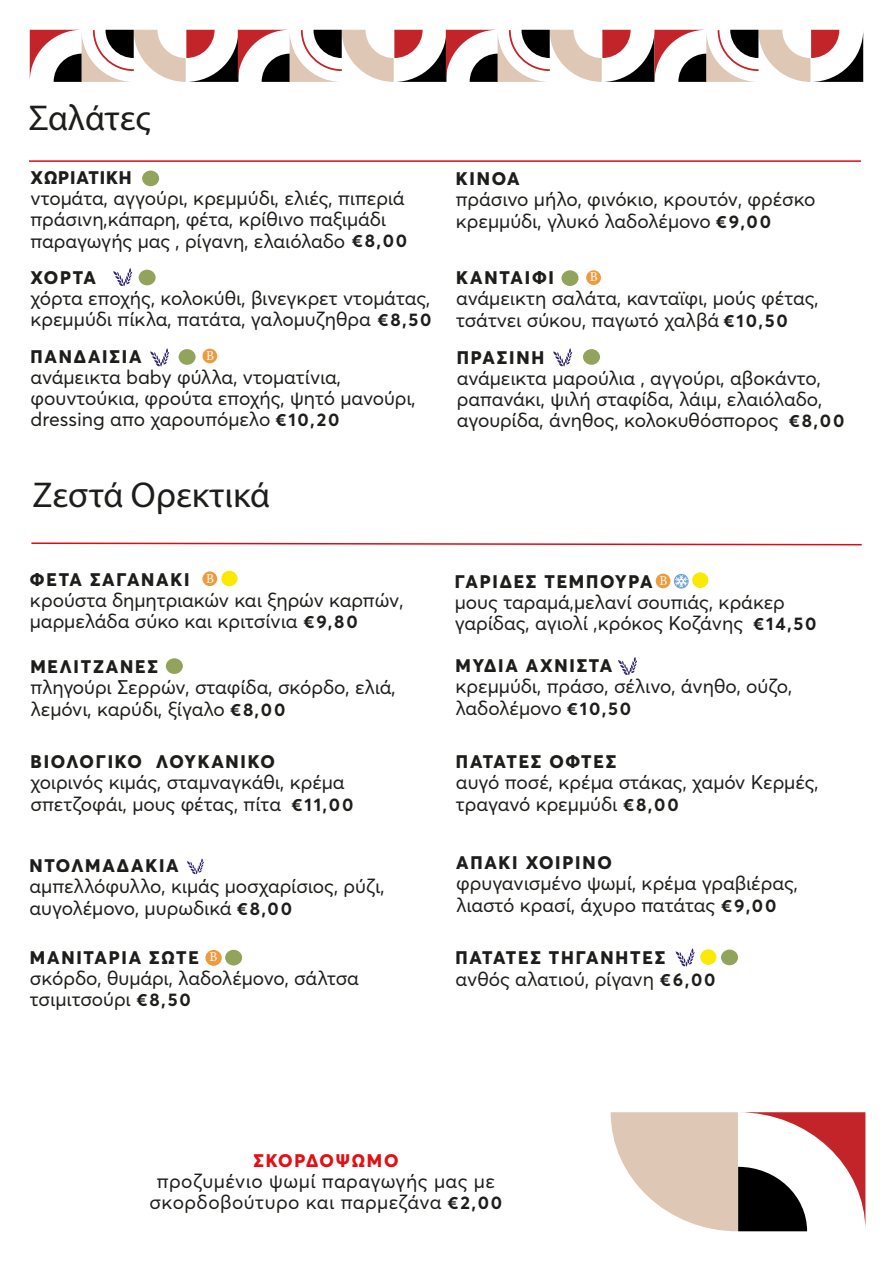
<style>
.page{position:relative;width:893px;height:1263px;background:#fff}
.page>*{position:absolute;margin:0;border:0;box-sizing:border-box;transform-origin:0 0}
.t1{font:36px "Myriad Pro";color:#1d1d1b}
.t2{font:19.5px/21.6px "Averta";letter-spacing:-.005em;color:#1d1d1b}
.t3{font:19.5px/21.6px "Averta";letter-spacing:.025em;color:#1d1d1b;text-align:center}
.t4{font:800 18px "Averta";letter-spacing:.1em;color:#1d1d1b}
.t5{font:800 18px "Averta";letter-spacing:.1em;color:#e30f13}
.t6{font:800 18px "Averta";letter-spacing:.05em;color:#1d1d1b}
.t7{font:13.5px "Minion Pro";color:#fff}
.s1{font-weight:700;font-size:18px}
</style>
<div class="page">
<hr style="left:29px;top:160px;width:832px;height:2px;background:#df0a15">
<svg style="left:31px;top:542px;width:831px;height:4px"></svg>
<svg style="left:611px;top:1112px;width:254px;height:119px"></svg>
<svg style="left:30px;top:29px;width:833px;height:53px"></svg>
<div style="left:656px;top:574px;width:14px;height:14px;background:#ed9b3e;border-radius:50%"></div>
<div style="left:202px;top:571px;width:15px;height:15px;background:#ed9b3e;border-radius:50%"></div>
<div style="left:202px;top:349px;width:15px;height:14px;background:#ed9b3e;border-radius:50%"></div>
<div style="left:586px;top:270px;width:15px;height:15px;background:#ed9b3e;border-radius:50%"></div>
<div style="left:205px;top:950px;width:17px;height:16px;background:#ed9b3e;border-radius:50%"></div>
<div style="left:221px;top:571px;width:16px;height:15px;background:#fae900;border-radius:50%"></div>
<div style="left:700px;top:949px;width:16px;height:16px;background:#fae900;border-radius:50%"></div>
<div style="left:692px;top:572px;width:16px;height:16px;background:#fae900;border-radius:50%"></div>
<div style="left:225px;top:950px;width:17px;height:15px;background:#92a35b;border-radius:50%"></div>
<div style="left:721px;top:949px;width:17px;height:16px;background:#92a35b;border-radius:50%"></div>
<div style="left:179px;top:349px;width:17px;height:16px;background:#92a35b;border-radius:50%"></div>
<div style="left:139px;top:270px;width:17px;height:15px;background:#92a35b;border-radius:50%"></div>
<div style="left:142px;top:171px;width:17px;height:15px;background:#92a35b;border-radius:50%"></div>
<div style="left:583px;top:349px;width:17px;height:16px;background:#92a35b;border-radius:50%"></div>
<div style="left:166px;top:658px;width:17px;height:16px;background:#92a35b;border-radius:50%"></div>
<div style="left:561px;top:270px;width:17px;height:16px;background:#92a35b;border-radius:50%"></div>
<svg style="left:187px;top:858px;width:17px;height:16px"></svg>
<svg style="left:150px;top:348px;width:19px;height:19px"></svg>
<svg style="left:553px;top:348px;width:19px;height:19px"></svg>
<svg style="left:113px;top:268px;width:19px;height:18px"></svg>
<svg style="left:674px;top:574px;width:15px;height:15px"></svg>
<svg style="left:675px;top:575px;width:13px;height:12px"></svg>
<svg style="left:618px;top:657px;width:19px;height:18px"></svg>
<svg style="left:676px;top:948px;width:19px;height:18px"></svg>
<h1 class="t1" style="left:29px;top:96px;width:123px">Σαλάτες</h1>
<p class="t6" style="left:30px;top:166px;width:103px">ΧΩΡΙΑΤΙΚΗ</p>
<p class="t2" style="left:30px;top:187px;width:378px">ντομάτα, αγγούρι, κρεμμύδι, ελιές, πιπεριά πράσινη,κάπαρη, φέτα, κρίθινο παξιμάδι παραγωγής μας , ρίγανη, ελαιόλαδο <span class="s1">€8,00</span></p>
<p class="t4" style="left:30px;top:266px;width:67px">ΧΟΡΤΑ</p>
<p class="t2" style="left:30px;top:288px;width:402px;line-height:21px">χόρτα εποχής, κολοκύθι, βινεγκρετ ντομάτας, κρεμμύδι πίκλα, πατάτα, γαλομυζηθρα <span class="s1">€8,50</span></p>
<p class="t4" style="left:30px;top:345px;width:112px">ΠΑΝΔΑΙΣΙΑ</p>
<p class="t2" style="left:30px;top:366px;width:387px">ανάμεικτα baby φύλλα, ντοματίνια, φουντούκια, φρούτα εποχής, ψητό μανούρι, dressing απο χαρουπόμελο <span class="s1">€10,20</span></p>
<p class="t7" style="left:206px;top:346px;width:9px">Β</p>
<h1 class="t1" style="left:33px;top:472px;width:239px">Zεστά Ορεκτικά</h1>
<p class="t4" style="left:456px;top:167px;width:65px">ΚΙΝΟΑ</p>
<p class="t2" style="left:456px;top:188px;width:361px">πράσινο μήλο, φινόκιο, κρουτόν, φρέσκο κρεμμύδι, γλυκό λαδολέμονο <span class="s1">€9,00</span></p>
<p class="t4" style="left:456px;top:266px;width:99px">ΚΑΝΤΑΙΦΙ</p>
<p class="t2" style="left:456px;top:288px;width:364px">ανάμεικτη σαλάτα, κανταϊφι, μούς φέτας, τσάτνει σύκου, παγωτό χαλβά <span class="s1">€10,50</span></p>
<p class="t7" style="left:590px;top:268px;width:9px">Β</p>
<p class="t4" style="left:457px;top:346px;width:89px">ΠΡΑΣΙΝΗ</p>
<p class="t2" style="left:457px;top:368px;width:389px;line-height:21px">ανάμεικτα μαρούλια , αγγούρι, αβοκάντο, ραπανάκι, ψιλή σταφίδα, λάιμ, ελαιόλαδο, αγουρίδα, άνηθος, κολοκυθόσπορος <span class="s1">€8,00</span></p>
<p class="t4" style="left:30px;top:568px;width:161px">ΦΕΤΑ ΣΑΓΑΝΑΚΙ</p>
<p class="t2" style="left:30px;top:589px;width:375px">κρούστα δημητριακών και ξηρών καρπών, μαρμελάδα σύκο και κριτσίνια <span class="s1">€9,80</span></p>
<p class="t7" style="left:206px;top:569px;width:9px">Β</p>
<p class="t7" style="left:659px;top:571px;width:9px">Β</p>
<p class="t4" style="left:455px;top:570px;width:199px">ΓΑΡΙΔΕΣ ΤΕΜΠΟΥΡΑ</p>
<p class="t2" style="left:455px;top:591px;width:363px">μους ταραμά,μελανί σουπιάς, κράκερ γαρίδας, αγιολί ,κρόκος Κοζάνης <span class="s1">€14,50</span></p>
<p class="t4" style="left:30px;top:655px;width:129px">ΜΕΛΙΤΖΑΝΕΣ</p>
<p class="t2" style="left:30px;top:676px;width:367px">πληγούρι Σερρών, σταφίδα, σκόρδο, ελιά, λεμόνι, καρύδι, ξίγαλο <span class="s1">€8,00</span></p>
<p class="t4" style="left:31px;top:750px;width:246px">ΒΙΟΛΟΓΙΚΟ ΛΟΥΚΑΝΙΚΟ</p>
<p class="t2" style="left:31px;top:771px;width:324px">χοιρινός κιμάς, σταμναγκάθι, κρέμα σπετζοφάι, μους φέτας, πίτα <span class="s1">€11,00</span></p>
<p class="t4" style="left:29px;top:854px;width:151px">ΝΤΟΛΜΑΔΑΚΙΑ</p>
<p class="t2" style="left:29px;top:876px;width:357px">αμπελλόφυλλο, κιμάς μοσχαρίσιος, ρύζι, αυγολέμονο, μυρωδικά <span class="s1">€8,00</span></p>
<p class="t4" style="left:30px;top:946px;width:170px">ΜΑΝΙΤΑΡΙΑ ΣΩΤΕ</p>
<p class="t2" style="left:30px;top:967px;width:330px">σκόρδο, θυµάρι, λαδολέµονο, σάλτσα τσιμιτσούρι <span class="s1">€8,50</span></p>
<p class="t7" style="left:209px;top:948px;width:9px">Β</p>
<p class="t4" style="left:455px;top:654px;width:158px">ΜΥΔΙΑ ΑΧΝΙΣΤΑ</p>
<p class="t2" style="left:455px;top:676px;width:338px">κρεμμύδι, πράσο, σέλινο, άνηθο, ούζο, λαδολέμονο <span class="s1">€10,50</span></p>
<p class="t4" style="left:456px;top:750px;width:162px">ΠΑΤΑΤΕΣ ΟΦΤΕΣ</p>
<p class="t2" style="left:456px;top:771px;width:364px">αυγό ποσέ, κρέμα στάκας, χαμόν Κερμές, τραγανό κρεμμύδι <span class="s1">€8,00</span></p>
<p class="t4" style="left:456px;top:851px;width:157px">ΑΠΑΚΙ ΧΟΙΡΙΝΟ</p>
<p class="t2" style="left:456px;top:873px;width:343px">φρυγανισμένο ψωμί, κρέμα γραβιέρας, λιαστό κρασί, άχυρο πατάτας <span class="s1">€9,00</span></p>
<p class="t4" style="left:455px;top:946px;width:211px">ΠΑΤΑΤΕΣ ΤΗΓΑΝΗΤΕΣ</p>
<p class="t2" style="left:455px;top:968px;width:262px">ανθός αλατιού, ρίγανη <span class="s1">€6,00</span></p>
<p class="t5" style="left:253px;top:1149px;width:147px">ΣΚΟΡΔΟΨΩΜΟ</p>
<p class="t3" style="left:150px;top:1170px;width:354px">προζυμένιο ψωμί παραγωγής μας με σκορδοβούτυρο και παρμεζάνα <span class="s1">€2,00</span></p>
</div>
